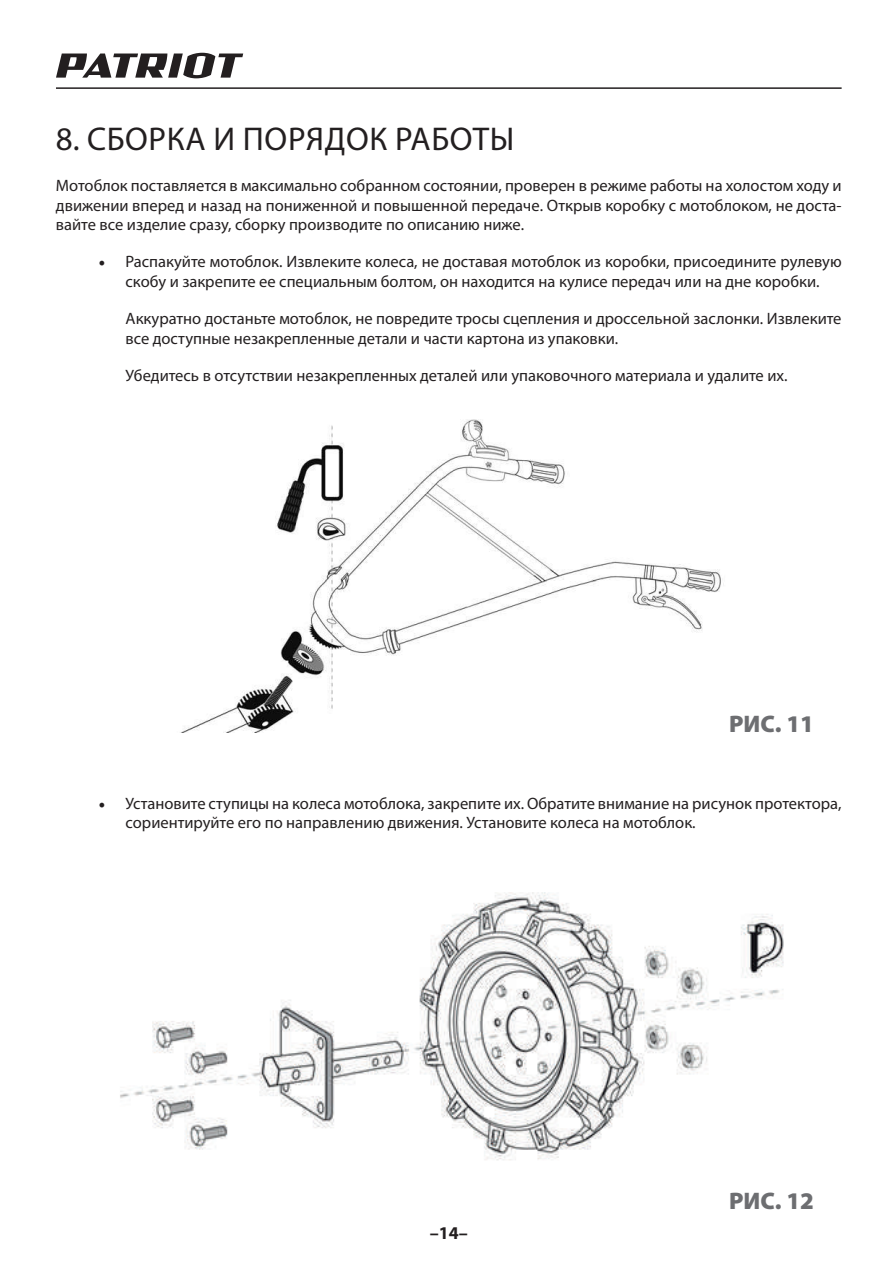
<style>
.page{position:relative;width:896px;height:1262px;background:#fff}
.page>*{position:absolute;margin:0;border:0;box-sizing:border-box;transform-origin:0 0}
.t1{font:33px "Myriad Pro";letter-spacing:.02em;color:#231f20}
.t2{font:900 24px "Myriad Pro";color:#6d6e71}
.t3{font:700 18px "Myriad Pro";color:#231f20}
.t4{font:16.5px/19.8px "Myriad Pro";color:#231f20}
.s1{font-family:"Minion Pro";font-size:18px}
</style>
<div class="page">
<svg style="left:56px;top:53px;width:187px;height:25px"></svg>
<hr style="left:56px;top:87px;width:785px;height:2px;background:#231f20">
<img style="left:120px;top:892px;width:664px;height:268px">
<img style="left:182px;top:419px;width:542px;height:313px">
<h1 class="t1" style="left:56px;top:123px;width:460px">8. СБОРКА И ПОРЯДОК РАБОТЫ</h1>
<p class="t4" style="left:56px;top:176px;width:786px;text-align:justify">Мотоблок поставляется в максимально собранном состоянии, проверен в режиме работы на холостом ходу и движении вперед и назад на пониженной и повышенной передаче. Открыв коробку с мотоблоком, не доста&shy;вайте все изделие сразу, сборку производите по описанию ниже.</p>
<p class="t4" style="left:98px;top:252px;width:744px;text-align:center"><span class="s1">•</span> Распакуйте мотоблок. Извлеките колеса, не доставая мотоблок из коробки, присоедините рулевую скобу и закрепите ее специальным болтом, он находится на кулисе передач или на дне коробки.</p>
<p class="t4" style="left:125px;top:309px;width:717px">Аккуратно достаньте мотоблок, не повредите тросы сцепления и дроссельной заслонки. Извлеките все доступные незакрепленные детали и части картона из упаковки.</p>
<p class="t4" style="left:125px;top:366px;width:663px">Убедитесь в отсутствии незакрепленных деталей или упаковочного материала и удалите их.</p>
<h2 class="t2" style="left:728px;top:715px;width:86px">РИС. 11</h2>
<p class="t4" style="left:125px;top:794px;width:717px;text-indent:-27px"><span class="s1">•</span> Установите ступицы на колеса мотоблока, закрепите их. Обратите внимание на рисунок протектора, сориентируйте его по направлению движения. Установите колеса на мотоблок.</p>
<p class="t3" style="left:429px;top:1226px;width:39px">–14–</p>
<h2 class="t2" style="left:728px;top:1191px;width:86px">РИС. 12</h2>
</div>
